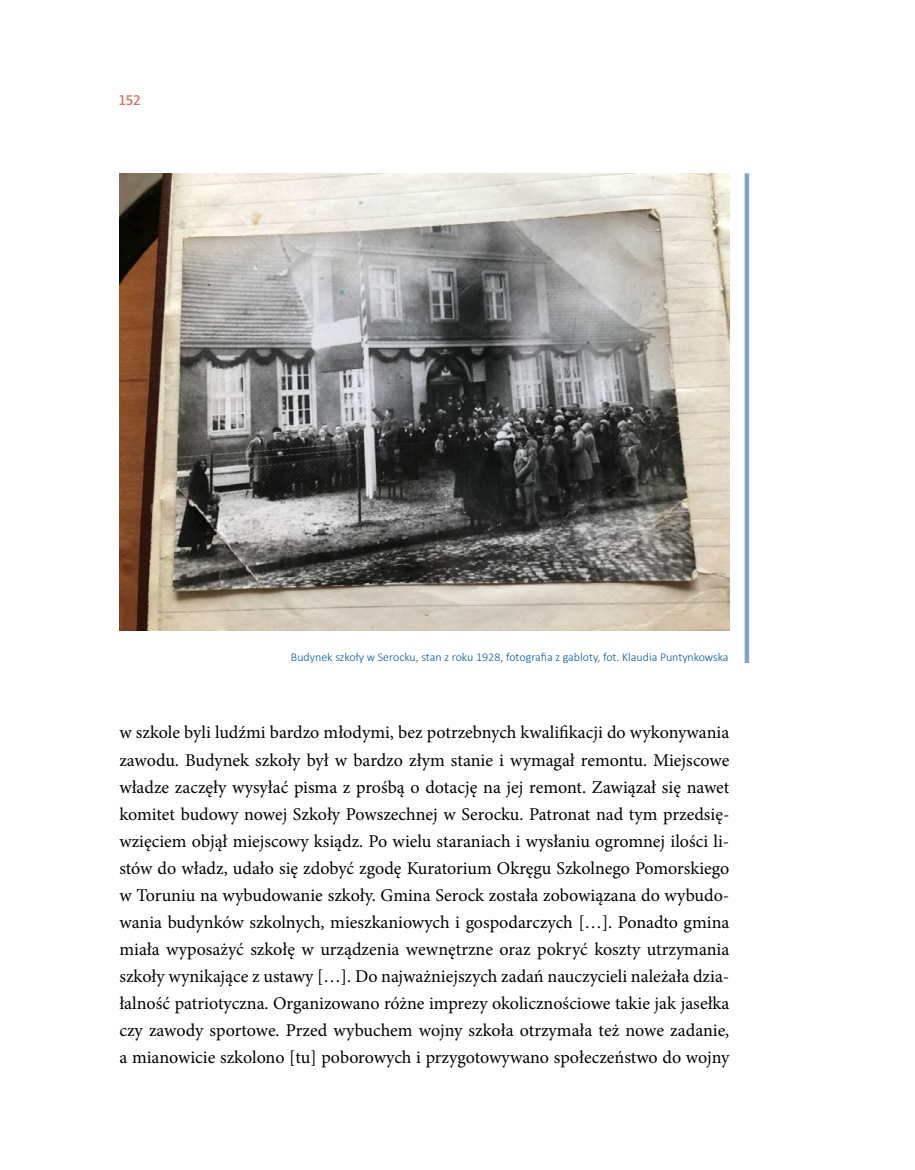
<style>
.page{position:relative;width:915px;height:1170px;background:#fff}
.page>*{position:absolute;margin:0;border:0;box-sizing:border-box;transform-origin:0 0}
.t1{font:18px/27px "Minion Pro";letter-spacing:-.005em;color:#000;text-align:justify}
.t2{font:500 15px "Libertad";color:#d27569}
.t3{font:300 12px "Calibri";color:#005a9a}
</style>
<div class="page">
<img style="left:119px;top:173px;width:610px;height:457px">
<svg style="left:744px;top:173px;width:4px;height:490px;background:#95b0d4"></svg>
<p class="t2" style="left:119px;top:90px;width:23px">152</p>
<p class="t3" style="left:291px;top:649px;width:439px">Budynek szkoły w Serocku, stan z roku 1928, fotografia z gabloty, fot. Klaudia Puntynkowska</p>
<p class="t1" style="left:119px;top:719px;width:611px">w szkole byli ludźmi bardzo młodymi, bez potrzebnych kwalifikacji do wykonywania zawodu. Budynek szkoły był w bardzo złym stanie i wymagał remontu. Miejscowe władze zaczęły wysyłać pisma z prośbą o dotację na jej remont. Zawiązał się nawet komitet budowy nowej Szkoły Powszechnej w Serocku. Patronat nad tym przedsię&shy;wzięciem objął miejscowy ksiądz. Po wielu staraniach i wysłaniu ogromnej ilości li&shy;stów do władz, udało się zdobyć zgodę Kuratorium Okręgu Szkolnego Pomorskiego w Toruniu na wybudowanie szkoły. Gmina Serock została zobowiązana do wybudo&shy;wania budynków szkolnych, mieszkaniowych i gospodarczych […]. Ponadto gmina miała wyposażyć szkołę w urządzenia wewnętrzne oraz pokryć koszty utrzymania szkoły wynikające z ustawy […]. Do najważniejszych zadań nauczycieli należała dzia&shy;łalność patriotyczna. Organizowano różne imprezy okolicznościowe takie jak jasełka czy zawody sportowe. Przed wybuchem wojny szkoła otrzymała też nowe zadanie, a mianowicie szkolono [tu] poborowych i przygotowywano społeczeństwo do wojny</p>
</div>
